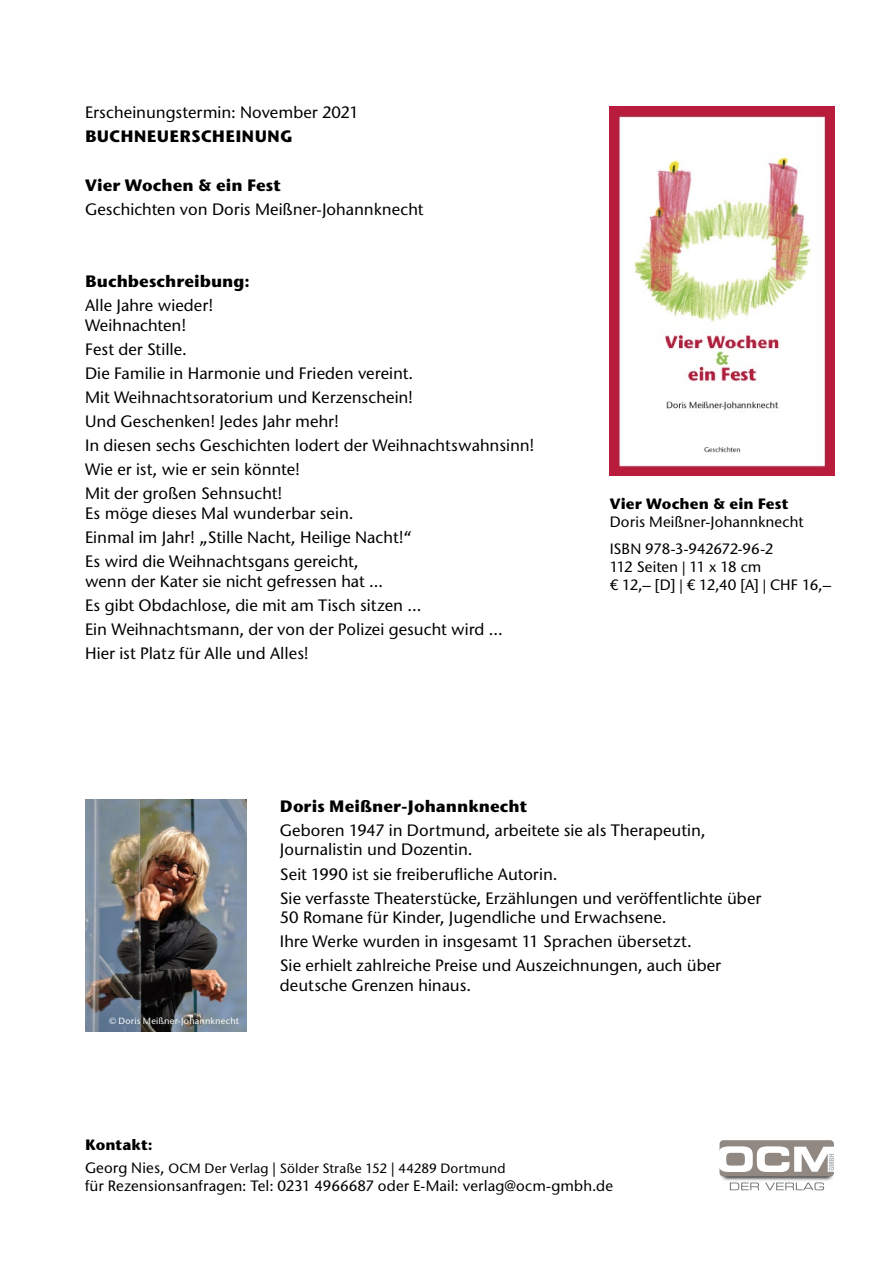
<style>
.page{position:relative;width:893px;height:1263px;background:#fff}
.page>*{position:absolute;margin:0;border:0;box-sizing:border-box;transform-origin:0 0}
.t1{font:500 16.5px/24px "Stone Sans ITC Std";color:#000}
.t2{font:700 16.5px "Stone Sans ITC Std";letter-spacing:.005em;color:#000}
.t3{font:500 15px/26.5px "Stone Sans ITC Std";letter-spacing:.005em;color:#000}
.t4{font:700 15px "Stone Sans ITC Std";letter-spacing:.005em;color:#000}
.t5{font:500 13.5px "Stone Sans ITC Std";letter-spacing:.01em;color:#000}
.t6{font:500 9px "Stone Sans ITC Std";letter-spacing:.025em;color:#fff}
.s1{font-size:15px}
</style>
<div class="page">
<img style="left:720px;top:1174px;width:114px;height:11px">
<div style="left:719px;top:1140px;width:115px;height:36px;background:#918882;border-radius:4px"></div>
<svg style="left:719px;top:1146px;width:115px;height:26px"></svg>
<svg style="left:730px;top:1182px;width:29px;height:8px"></svg>
<svg style="left:765px;top:1182px;width:59px;height:8px"></svg>
<img style="left:85px;top:799px;width:162px;height:232px">
<img style="left:609px;top:107px;width:226px;height:368px">
<p class="t1" style="left:85px;top:101px;width:275px">Erscheinungstermin: November 2021</p>
<p class="t2" style="left:85px;top:126px;width:209px">BUCHNEUERSCHEINUNG</p>
<p class="t2" style="left:85px;top:174px;width:197px">Vier Wochen &amp; ein Fest</p>
<p class="t1" style="left:85px;top:197px;width:340px">Geschichten von Doris Meißner-Johannknecht</p>
<p class="t2" style="left:85px;top:270px;width:166px">Buchbeschreibung:</p>
<p class="t1" style="left:85px;top:295px;width:130px;line-height:19.8px">Alle Jahre wieder!<br>Weihnachten!</p>
<p class="t1" style="left:85px;top:337px;width:451px">Fest der Stille.<br>Die Familie in Harmonie und Frieden vereint.<br>Mit Weihnachtsoratorium und Kerzenschein!<br>Und Geschenken! Jedes Jahr mehr!<br>In diesen sechs Geschichten lodert der Weihnachtswahnsinn!<br>Wie er ist, wie er sein könnte!<br>Mit der großen Sehnsucht!</p>
<p class="t1" style="left:85px;top:501px;width:328px">Es möge dieses Mal wunderbar sein.<br>Einmal im Jahr! „Stille Nacht, Heilige Nacht!“<br>Es wird die Weihnachtsgans gereicht,</p>
<p class="t1" style="left:85px;top:569px;width:419px">wenn der Kater sie nicht gefressen hat …<br>Es gibt Obdachlose, die mit am Tisch sitzen …<br>Ein Weihnachtsmann, der von der Polizei gesucht wird … Hier ist Platz für Alle und Alles!</p>
<p class="t4" style="left:610px;top:494px;width:180px">Vier Wochen &amp; ein Fest</p>
<p class="t3" style="left:610px;top:509px;width:195px">Doris Meißner-Johannknecht<br>ISBN 978-3-942672-96-2</p>
<p class="t3" style="left:610px;top:557px;width:223px;line-height:18px">112 Seiten | 11 x 18 cm<br>€ 12,– [D] | € 12,40 [A] | CHF 16,–</p>
<p class="t6" style="left:109px;top:1015px;width:131px">© Doris Meißner-Johannknecht</p>
<p class="t2" style="left:280px;top:795px;width:249px">Doris Meißner-Johannknecht</p>
<p class="t1" style="left:280px;top:820px;width:427px;line-height:19.8px">Geboren 1947 in Dortmund, arbeitete sie als Therapeutin,<br>Journalistin und Dozentin.</p>
<p class="t1" style="left:280px;top:862px;width:483px">Seit 1990 ist sie freiberufliche Autorin.<br>Sie verfasste Theaterstücke, Erzählungen und veröffentlichte über</p>
<p class="t1" style="left:280px;top:905px;width:443px">50 Romane für Kinder, Jugendliche und Erwachsene.<br>Ihre Werke wurden in insgesamt 11 Sprachen übersetzt.<br>Sie erhielt zahlreiche Preise und Auszeichnungen, auch über</p>
<p class="t1" style="left:280px;top:973px;width:193px">deutsche Grenzen hinaus.</p>
<p class="t4" style="left:85px;top:1135px;width:69px">Kontakt:</p>
<p class="t5" style="left:85px;top:1160px;width:422px"><span class="s1">Georg Nies,</span> OCM Der Verlag <span class="s1">|</span> Sölder Straße 152 <span class="s1">|</span> 44289 Dortmund</p>
<p class="t3" style="left:85px;top:1172px;width:529px">für Rezensionsanfragen: Tel: 0231 4966687 oder E-Mail: verlag@ocm-gmbh.de</p>
</div>
